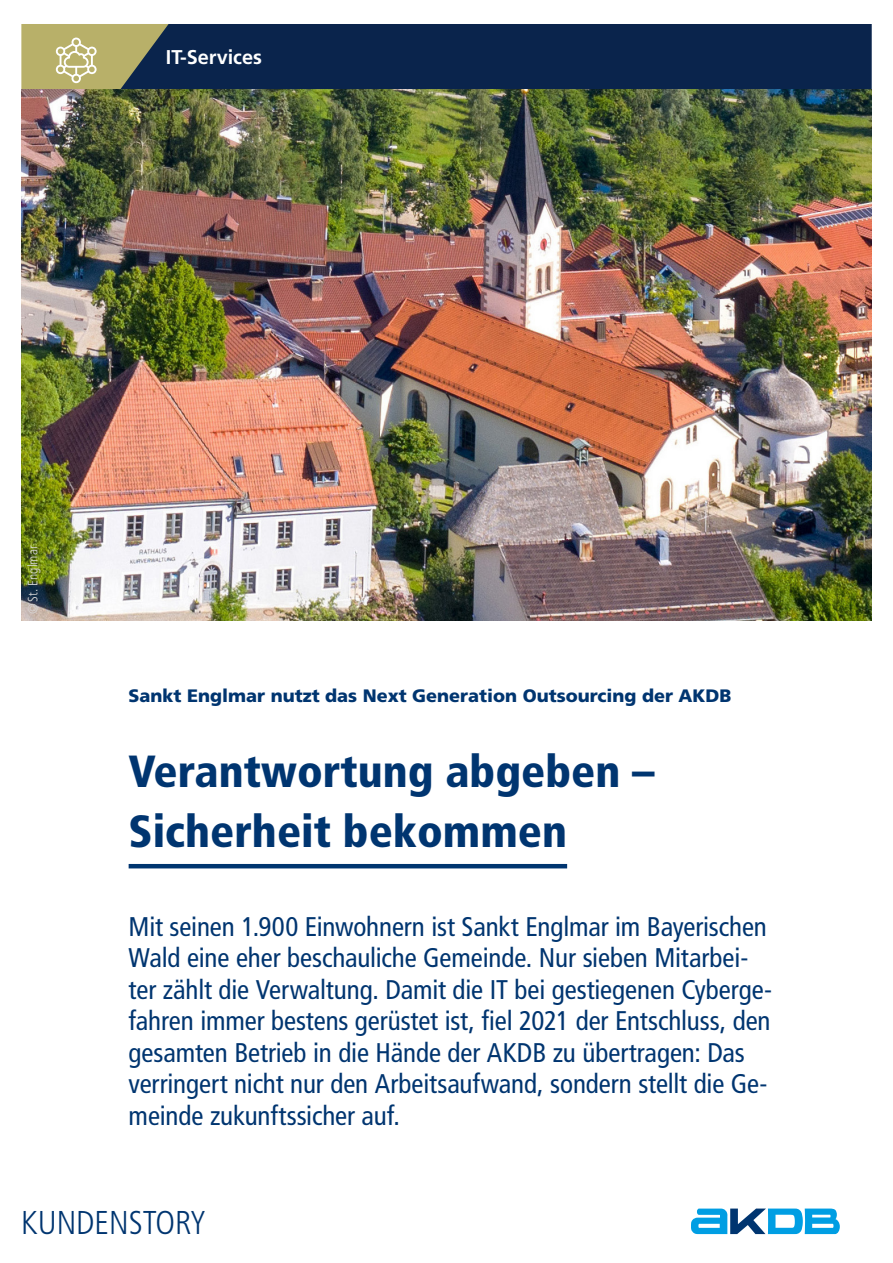
<style>
.page{position:relative;width:893px;height:1263px;background:#fff}
.page>*{position:absolute;margin:0;border:0;box-sizing:border-box;transform-origin:0 0}
.head_titel_1__Zeile{font:900 condensed 45px "Frutiger LT Pro";color:#003570}
.head_titel_30{font:900 condensed 45px "Frutiger LT Pro";color:#003570}
.head_titel_1__Zeile-2{font:300 condensed 33px "Frutiger LT Pro";color:#003570}
.intro_18{font:condensed 27px/31.5px "Frutiger LT Pro";letter-spacing:-.005em;color:#003570}
.t1{font:700 19.95px "Frutiger LT Pro";color:#fff}
.head_between_12{font:900 18px "Frutiger LT Pro";color:#003570}
.bu_9{font:300 condensed 13.5px "Frutiger LT Pro";color:#dadada}
</style>
<div class="page">
<div style="left:169px;top:24px;width:703px;height:65px;background:#0a244c"></div>
<svg style="left:21px;top:24px;width:148px;height:65px"></svg>
<svg style="left:691px;top:1208px;width:149px;height:26px"></svg>
<hr style="left:129px;top:864px;width:438px;height:4px;background:#003570">
<img style="left:21px;top:89px;width:851px;height:532px">
<p class="t1" style="left:166px;top:45px;width:98px">IT-Services</p>
<p class="bu_9" style="left:25px;top:614px;width:70px;rotate:-90deg">©St. Englmar</p>
<p class="head_between_12" style="left:129px;top:684px;width:604px">Sankt Englmar nutzt das Next Generation Outsourcing der AKDB</p>
<p class="head_titel_1__Zeile" style="left:129px;top:744px;width:528px">Verantwortung abgeben –</p>
<p class="head_titel_30" style="left:129px;top:804px;width:440px">Sicherheit bekommen</p>
<p class="intro_18" style="left:129px;top:911px;width:645px">Mit seinen 1.900 Einwohnern ist Sankt Englmar im Bayerischen Wald eine eher beschauliche Gemeinde. Nur sieben Mitarbei&shy;ter zählt die Verwaltung. Damit die IT bei gestiegenen Cyberge&shy;fahren immer bestens gerüstet ist, fiel 2021 der Entschluss, den gesamten Betrieb in die Hände der AKDB zu übertragen: Das verringert nicht nur den Arbeitsaufwand, sondern stellt die Ge&shy;meinde zukunftssicher auf.</p>
<p class="head_titel_1__Zeile-2" style="left:21px;top:1203px;width:186px">KUNDENSTORY</p>
</div>
